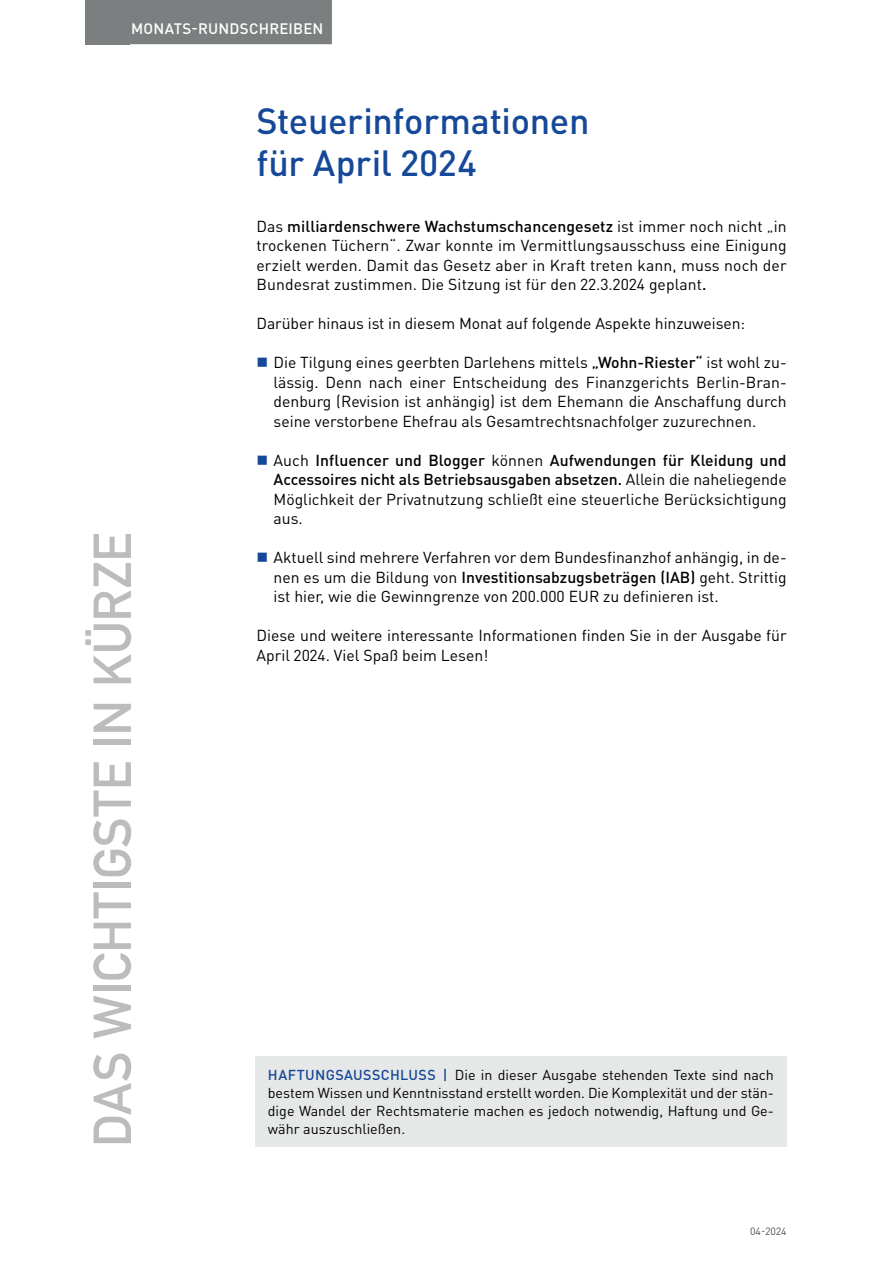
<style>
.page{position:relative;width:893px;height:1263px;background:#fff}
.page>*{position:absolute;margin:0;border:0;box-sizing:border-box;transform-origin:0 0}
.t1{font:52.5px "DIN Mittelschrift Std";color:#bbbdbd}
.t2{font:500 36px/42px "DIN Pro";letter-spacing:-.005em;color:#164899}
.t3{font:15.75px/19.5px "DIN Pro";color:#000001;text-align:justify}
.t4{font:500 15px "DIN Pro";letter-spacing:.015em;color:#fff}
.t5{font:14.25px/18px "DIN Pro";color:#000001;text-align:justify}
.t6{font:10.5px "DIN Pro";color:#4f5253}
.s1{font-weight:500}
.s2{font-weight:500;color:#164899}
</style>
<div class="page">
<div style="left:85px;top:0;width:45px;height:44px;background:#7c7f80"></div>
<div style="left:122px;top:0;width:210px;height:44px;background:#7c7f80"></div>
<div style="left:255px;top:1057px;width:532px;height:90px;background:#e6e8e7"></div>
<p class="t4" style="left:131px;top:18px;width:194px">MONATS-RUNDSCHREIBEN</p>
<h1 class="t1" style="left:82px;top:1147px;width:616px;rotate:-90deg">DAS WICHTIGSTE IN KÜRZE</h1>
<h2 class="t2" style="left:257px;top:99px;width:334px">Steuerinformationen für April 2024</h2>
<p class="t3" style="left:257px;top:216px;width:532px">Das <span class="s1">milliardenschwere Wachstumschancengesetz</span> ist immer noch nicht „in trockenen Tüchern“. Zwar konnte im Vermittlungsausschuss eine Einigung erzielt werden. Damit das Gesetz aber in Kraft treten kann, muss noch der Bundesrat zustimmen. Die Sitzung ist für den 22.3.2024 geplant<span class="s1">.</span></p>
<p class="t3" style="left:257px;top:313px;width:490px">Darüber hinaus ist in diesem Monat auf folgende Aspekte hinzuweisen:</p>
<p class="t3" style="left:274px;top:352px;width:515px">Die Tilgung eines geerbten Darlehens mittels <span class="s1">„Wohn-Riester“</span> ist wohl zu&shy;lässig. Denn nach einer Entscheidung des Finanzgerichts Berlin-Bran&shy;denburg (Revision ist anhängig) ist dem Ehemann die Anschaffung durch seine verstorbene Ehefrau als Gesamtrechtsnachfolger zuzurechnen.</p>
<p class="t3" style="left:274px;top:450px;width:515px">Auch <span class="s1">Influencer und Blogger</span> können <span class="s1">Aufwendungen für Kleidung und Accessoires nicht als Betriebsausgaben absetzen.</span> Allein die naheliegende Möglichkeit der Privatnutzung schließt eine steuerliche Berücksichtigung aus.</p>
<p class="t3" style="left:274px;top:547px;width:515px">Aktuell sind mehrere Verfahren vor dem Bundesfinanzhof anhängig, in de&shy;nen es um die Bildung von <span class="s1">Investitionsabzugsbeträgen (IAB)</span> geht. Strittig ist hier, wie die Gewinngrenze von 200.000 EUR zu definieren ist.</p>
<p class="t3" style="left:257px;top:625px;width:532px">Diese und weitere interessante Informationen finden Sie in der Ausgabe für<br>April 2024. Viel Spaß beim Lesen!</p>
<p class="t5" style="left:268px;top:1065px;width:508px"><span class="s2">HAFTUNGSAUSSCHLUSS |</span> Die in dieser Ausgabe stehenden Texte sind nach bestem Wissen und Kenntnisstand erstellt worden. Die Komplexität und der stän&shy;dige Wandel der Rechtsmaterie machen es jedoch notwendig, Haftung und Ge&shy;währ auszuschließen.</p>
<p class="t6" style="left:750px;top:1224px;width:38px">04-2024</p>
</div>
